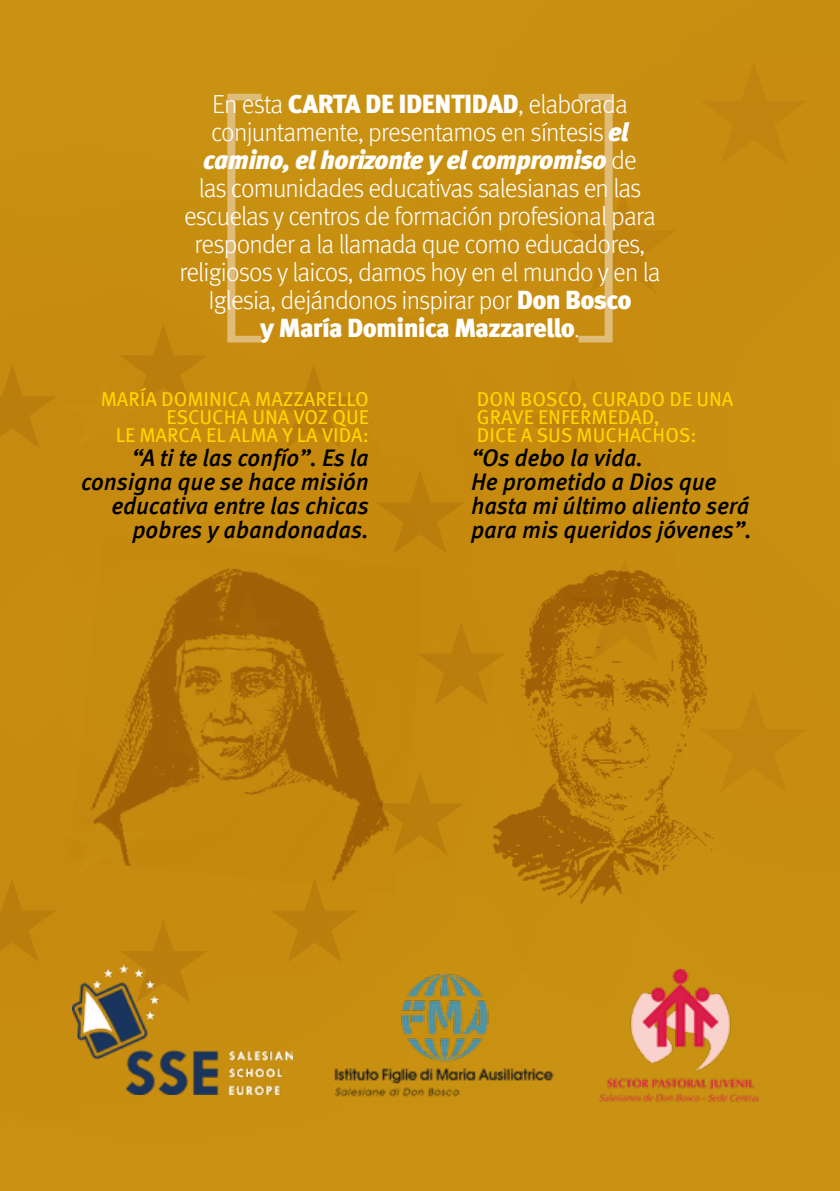
<style>
.page{position:relative;width:840px;height:1191px;background:#fff}
.page>*{position:absolute;margin:0;border:0;box-sizing:border-box;transform-origin:0 0}
.t1{font:100 280px "Meta Pro";color:#dfbc77}
.t2{font:300 26px/28px "Meta Pro";letter-spacing:-.03em;color:#fff;text-align:center}
.t3{font:italic 500 24px/24px "Meta Pro";letter-spacing:-.01em;color:#000;text-align:right}
.t4{font:20px/18px "Meta Pro";color:#ffd600;text-align:right}
.s1{font-weight:900}
.s2{font-weight:900;font-style:italic}
</style>
<div class="page">
<div style="left:0;top:0;width:839px;height:1191px;background:#c99212"></div>
<div style="left:294px;top:0;width:545px;height:1075px;background:#c88e11"></div>
<svg style="left:521px;top:378px;width:105px;height:99px"></svg>
<div style="left:0;top:130px;width:500px;height:998px;background:#c78c10"></div>
<svg style="left:0;top:325px;width:205px;height:122px"></svg>
<img style="left:482px;top:563px;width:232px;height:341px">
<img style="left:90px;top:535px;width:330px;height:358px">
<img style="left:334px;top:973px;width:220px;height:124px">
<img style="left:72px;top:964px;width:220px;height:130px">
<img style="left:599px;top:969px;width:159px;height:133px">
<h1 class="t1" style="left:202px;top:9px;width:437px">[ ]</h1>
<p class="t2" style="left:179px;top:89px;width:482px">En esta <span class="s1">CARTA DE IDENTIDAD</span>, elaborada conjuntamente, presentamos en síntesis <span class="s2">el camino, el horizonte y el compromiso</span> de<br>las comunidades educativas salesianas en las escuelas y centros de formación profesional para responder a la llamada que como educadores, religiosos y laicos, damos hoy en el mundo y en la Iglesia, dejándonos inspirar por <span class="s1">Don Bosco<br>y María Dominica Mazzarello</span>.</p>
<p class="t4" style="left:101px;top:388px;width:269px">MARÍA DOMINICA MAZZARELLO<br>ESCUCHA UNA VOZ QUE<br>LE MARCA EL ALMA Y LA VIDA:</p>
<p class="t3" style="left:81px;top:444px;width:289px">“A ti te las confío”. Es la consigna que se hace misión educativa entre las chicas pobres y abandonadas.</p>
<p class="t4" style="left:476px;top:388px;width:258px;text-align:left">DON BOSCO, CURADO DE UNA<br>GRAVE ENFERMEDAD,<br>DICE A SUS MUCHACHOS:</p>
<p class="t3" style="left:471px;top:444px;width:282px;text-align:left">“Os debo la vida.<br>He prometido a Dios que hasta mi último aliento será para mis queridos jóvenes”.</p>
</div>
